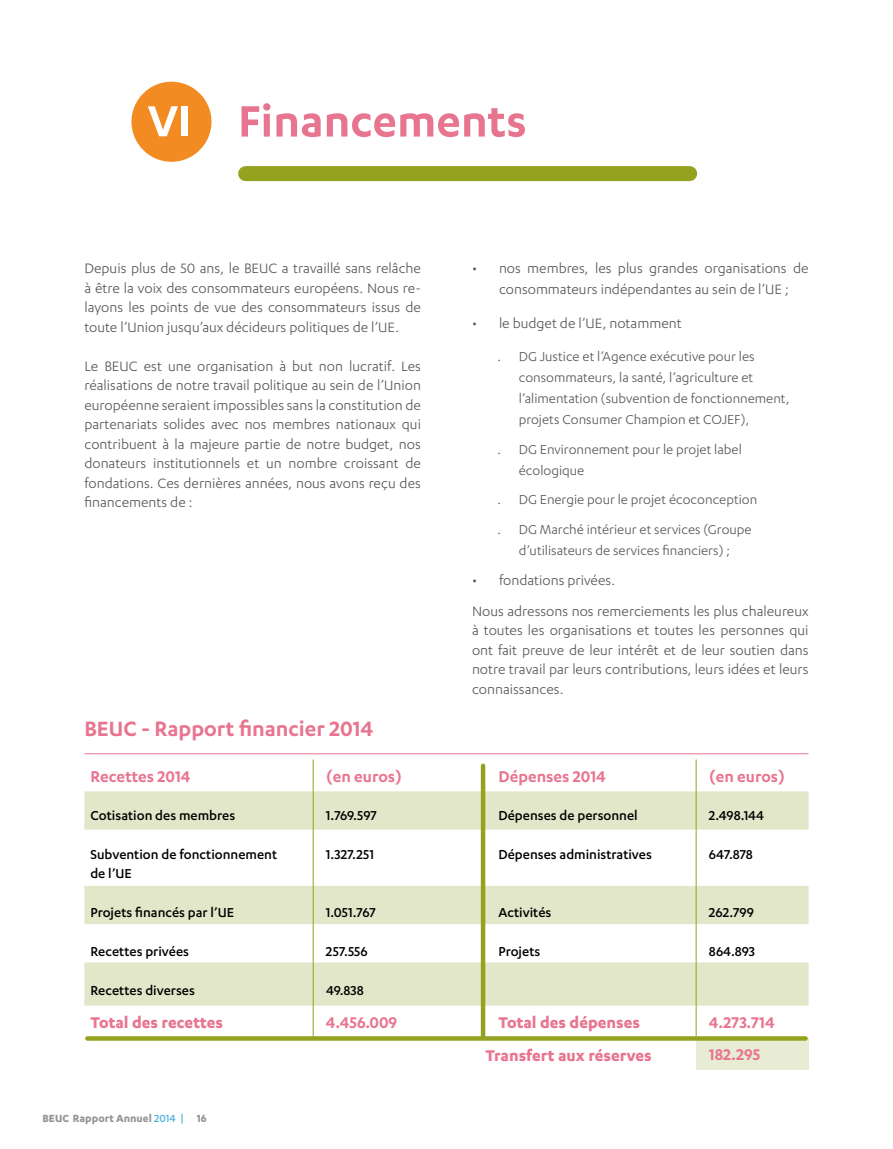
<style>
.page{position:relative;width:893px;height:1149px;background:#fff}
.page>*{position:absolute;margin:0;border:0;box-sizing:border-box;transform-origin:0 0}
.t1{font:600 51px "Karbon";color:#e87590}
.t2{font:600 24px "Karbon";color:#e87590}
.t3{font:600 18px "Karbon";color:#e87590}
.t4{font:700 18px "Karbon";color:#e87590}
.t5{font:15.75px/19.5px "Karbon";color:#58595b;text-align:justify}
.t6{font:15px/21px "Karbon";color:#58595b}
.t7{font:500 15px/19.5px "Karbon";color:#000}
.t8{font:700 12px "Karbon";color:#939598}
.s1{font-size:50.4px;color:#fff}
.s2{font-weight:500;color:#50b2d6}
</style>
<div class="page">
<div style="left:246px;top:166px;width:444px;height:15px;background:#94a220"></div>
<div style="left:131px;top:82px;width:80px;height:80px;background:#f38b23;border-radius:50%"></div>
<hr style="left:84px;top:753px;width:725px;height:1px;background:#e87590">
<svg style="left:84px;top:791px;width:725px;height:214px;fill:#e3e7c9"></svg>
<svg style="left:85px;top:1037px;width:611px;height:4px"></svg>
<div style="left:696px;top:1037px;width:113px;height:32px;background:#e9ecd5"></div>
<hr style="left:313px;top:759px;width:1px;height:32px;background:#94a220">
<hr style="left:313px;top:791px;width:1px;height:38px;background:#94a220">
<hr style="left:313px;top:829px;width:1px;height:56px;background:#94a220">
<hr style="left:313px;top:885px;width:1px;height:38px;background:#94a220">
<hr style="left:313px;top:923px;width:1px;height:39px;background:#94a220">
<hr style="left:313px;top:962px;width:1px;height:43px;background:#94a220">
<hr style="left:313px;top:1005px;width:1px;height:32px;background:#94a220">
<hr style="left:696px;top:759px;width:1px;height:32px;background:#94a220">
<hr style="left:696px;top:791px;width:1px;height:38px;background:#94a220">
<hr style="left:696px;top:829px;width:1px;height:56px;background:#94a220">
<hr style="left:696px;top:885px;width:1px;height:38px;background:#94a220">
<hr style="left:696px;top:923px;width:1px;height:39px;background:#94a220">
<hr style="left:696px;top:962px;width:1px;height:43px;background:#94a220">
<hr style="left:696px;top:1005px;width:1px;height:32px;background:#94a220">
<hr style="left:481px;top:765px;width:4px;height:270px;background:#94a220">
<svg style="left:87px;top:1035px;width:719px;height:5px;fill:#94a220"></svg>
<h1 class="t1" style="left:148px;top:92px;width:381px"><span class="s1">VI</span> Financements</h1>
<p class="t5" style="left:84px;top:258px;width:338px">Depuis plus de 50 ans, le BEUC a travaillé sans relâche à être la voix des consommateurs européens. Nous re&shy;layons les points de vue des consommateurs issus de toute l’Union jusqu’aux décideurs politiques de l’UE.</p>
<p class="t5" style="left:84px;top:356px;width:338px">Le BEUC est une organisation à but non lucratif. Les réalisations de notre travail politique au sein de l’Union européenne seraient impossibles sans la constitution de partenariats solides avec nos membres nationaux qui contribuent à la majeure partie de notre budget, nos donateurs institutionnels et un nombre croissant de fondations. Ces dernières années, nous avons reçu des financements de :</p>
<p class="t5" style="left:472px;top:257px;width:338px;line-height:21px;text-align:center">• nos membres, les plus grandes organisations de consommateurs indépendantes au sein de l’UE ;</p>
<p class="t5" style="left:472px;top:312px;width:211px">• le budget de l’UE, notamment</p>
<p class="t6" style="left:519px;top:346px;width:272px;text-indent:-21px">. DG Justice et l’Agence exécutive pour les consommateurs, la santé, l’agriculture et l’alimentation (subvention de fonctionnement, projets Consumer Champion et COJEF),</p>
<p class="t6" style="left:519px;top:438px;width:225px;text-indent:-21px">. DG Environnement pour le projet label écologique</p>
<p class="t6" style="left:497px;top:484px;width:261px;line-height:29.5px">. DG Energie pour le projet écoconception . DG Marché intérieur et services (Groupe</p>
<p class="t6" style="left:519px;top:539px;width:213px">d’utilisateurs de services financiers) ;</p>
<p class="t5" style="left:472px;top:563px;width:338px;line-height:31px">• fondations privées.<br>Nous adressons nos remerciements les plus chaleureux</p>
<p class="t5" style="left:472px;top:620px;width:338px">à toutes les organisations et toutes les personnes qui ont fait preuve de leur intérêt et de leur soutien dans notre travail par leurs contributions, leurs idées et leurs connaissances.</p>
<h2 class="t2" style="left:84px;top:715px;width:291px">BEUC - Rapport financier 2014</h2>
<p class="t3" style="left:90px;top:765px;width:102px">Recettes 2014</p>
<p class="t3" style="left:326px;top:765px;width:78px">(en euros)</p>
<p class="t3" style="left:498px;top:765px;width:109px">Dépenses 2014</p>
<p class="t3" style="left:709px;top:765px;width:78px">(en euros)</p>
<p class="t7" style="left:90px;top:804px;width:146px">Cotisation des membres</p>
<p class="t7" style="left:326px;top:804px;width:52px">1.769.597</p>
<p class="t7" style="left:498px;top:804px;width:141px">Dépenses de personnel</p>
<p class="t7" style="left:709px;top:804px;width:57px">2.498.144</p>
<p class="t7" style="left:90px;top:843px;width:188px">Subvention de fonctionnement de l’UE</p>
<p class="t7" style="left:326px;top:843px;width:50px">1.327.251</p>
<p class="t7" style="left:498px;top:843px;width:155px">Dépenses administratives</p>
<p class="t7" style="left:709px;top:843px;width:46px">647.878</p>
<p class="t7" style="left:90px;top:902px;width:145px">Projets financés par l’UE</p>
<p class="t7" style="left:326px;top:902px;width:52px">1.051.767</p>
<p class="t7" style="left:498px;top:902px;width:54px">Activités</p>
<p class="t7" style="left:709px;top:902px;width:47px">262.799</p>
<p class="t7" style="left:90px;top:941px;width:100px">Recettes privées</p>
<p class="t7" style="left:326px;top:941px;width:43px">257.556</p>
<p class="t7" style="left:498px;top:941px;width:43px">Projets</p>
<p class="t7" style="left:709px;top:941px;width:48px">864.893</p>
<p class="t7" style="left:90px;top:980px;width:106px">Recettes diverses</p>
<p class="t7" style="left:326px;top:980px;width:39px">49.838</p>
<p class="t4" style="left:90px;top:1011px;width:134px">Total des recettes</p>
<p class="t3" style="left:326px;top:1011px;width:73px">4.456.009</p>
<p class="t4" style="left:498px;top:1011px;width:143px">Total des dépenses</p>
<p class="t3" style="left:709px;top:1011px;width:67px">4.273.714</p>
<p class="t4" style="left:485px;top:1044px;width:168px">Transfert aux réserves</p>
<p class="t3" style="left:709px;top:1043px;width:53px">182.295</p>
<p class="t8" style="left:43px;top:1110px;width:166px">BEUC Rapport Annuel <span class="s2">2014 |</span> 16</p>
</div>
